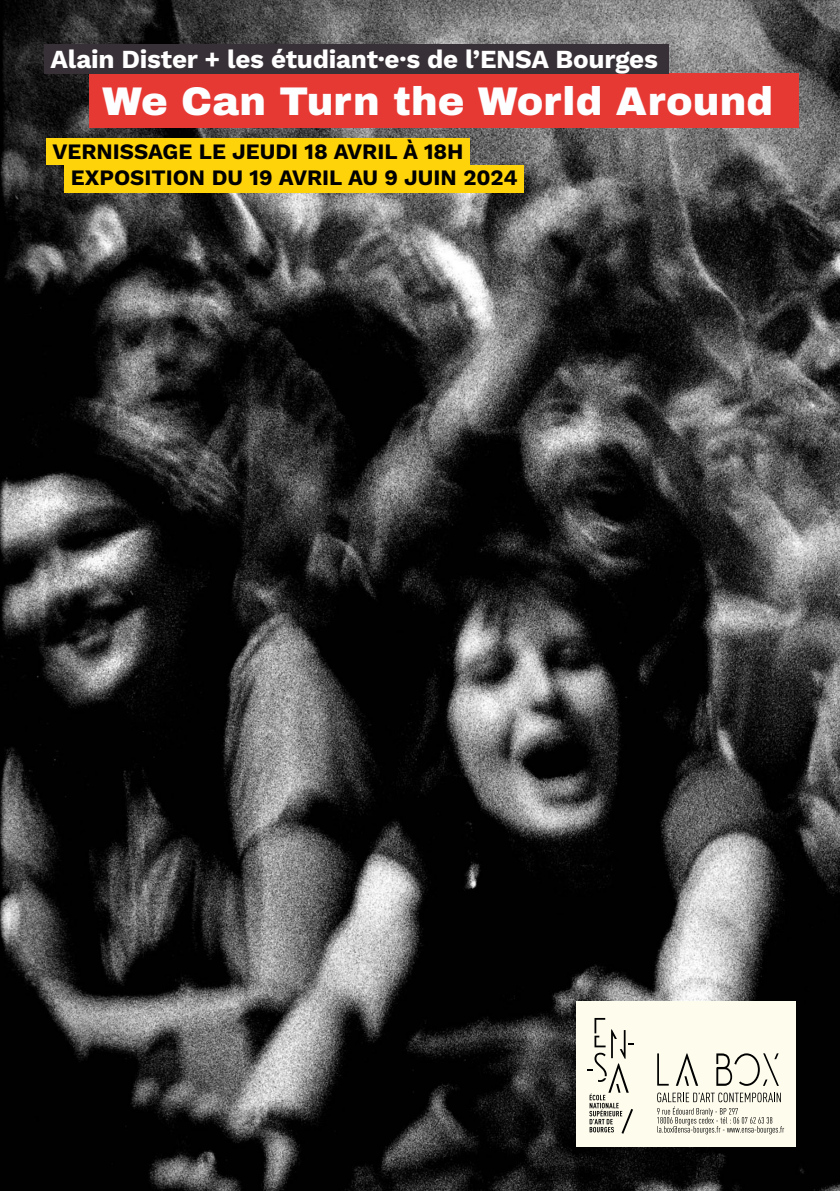
<style>
.page{position:relative;width:840px;height:1191px;background:#fff}
.page>*{position:absolute;margin:0;border:0;box-sizing:border-box;transform-origin:0 0}
.t1{font:900 40px "Archivo";color:#fcfeff}
.t2{font:700 26px "Work Sans";letter-spacing:-.01em;color:#fff}
.t3{font:700 22px "Work Sans";color:#000}
</style>
<div class="page">
<img style="left:0;top:0;width:839px;height:1191px">
<div style="left:89px;top:73px;width:708px;height:55px;background:#e73934"></div>
<div style="left:44px;top:44px;width:623px;height:30px;background:#373036"></div>
<div style="left:64px;top:165px;width:459px;height:28px;background:#ffd309"></div>
<div style="left:47px;top:138px;width:422px;height:27px;background:#ffd309"></div>
<div style="left:576px;top:1002px;width:219px;height:145px;background:#fefced"></div>
<svg style="left:676px;top:1053px;width:21px;height:32px"></svg>
<svg style="left:657px;top:1053px;width:11px;height:32px"></svg>
<svg style="left:716px;top:1053px;width:62px;height:32px"></svg>
<svg style="left:587px;top:1018px;width:46px;height:115px"></svg>
<svg style="left:657px;top:1092px;width:126px;height:42px"></svg>
<p class="t2" style="left:51px;top:40px;width:608px">Alain Dister + les étudiant·e·s de l’ENSA Bourges</p>
<h1 class="t1" style="left:102px;top:72px;width:672px">We Can Turn the World Around</h1>
<p class="t3" style="left:52px;top:134px;width:412px">VERNISSAGE LE JEUDI 18 AVRIL À 18H</p>
<p class="t3" style="left:71px;top:161px;width:448px">EXPOSITION DU 19 AVRIL AU 9 JUIN 2024</p>
</div>
